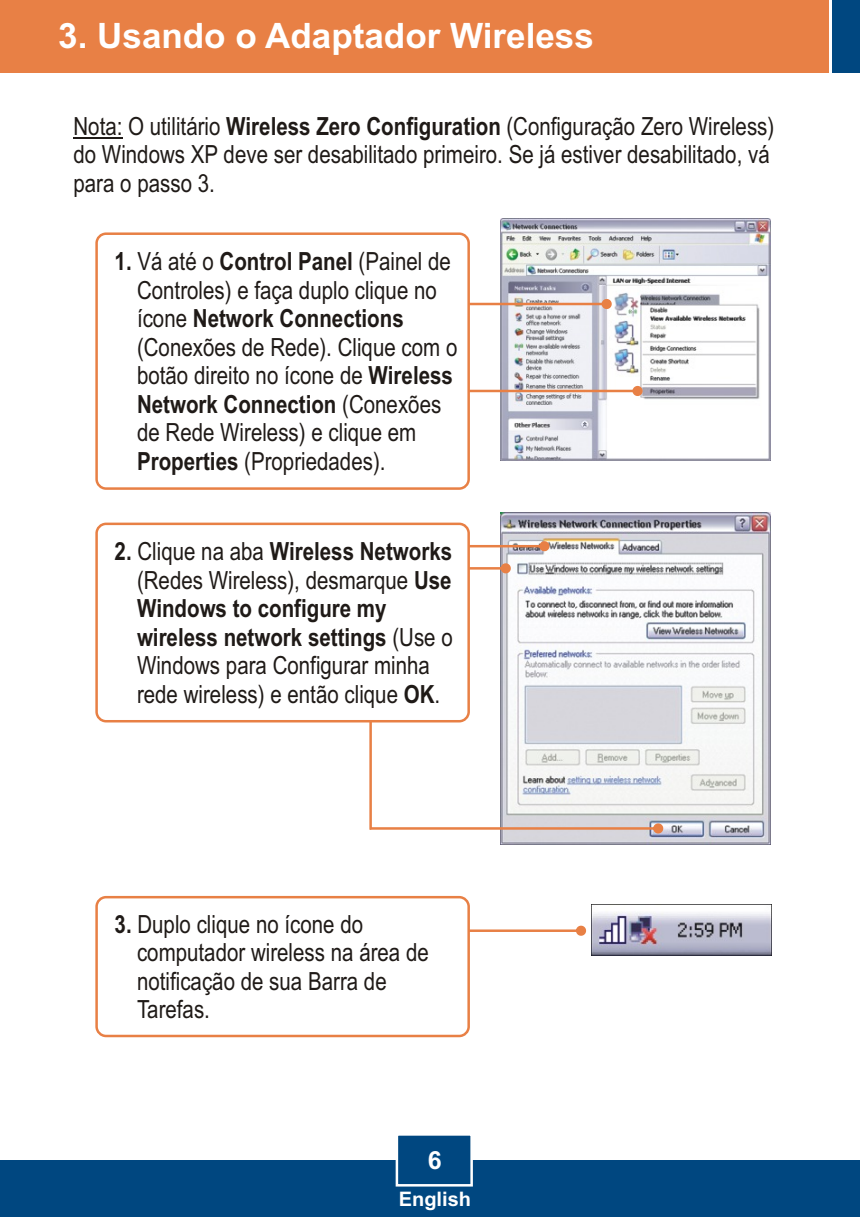
<style>
.page{position:relative;width:860px;height:1217px;background:#fff}
.page>*{position:absolute;margin:0;border:0;box-sizing:border-box;transform-origin:0 0}
.t1{font:700 35px "Arial";color:#fff}
.t2{font:25px/28.5px "Arial Narrow";color:#1f1a17}
.t3{font:700 25px "Arial";color:#fff}
.t4{font:700 20px "Arial";color:#fff}
.s1{font-weight:700}
</style>
<div class="page">
<div style="left:0;top:1159px;width:859px;height:57px;background:#004780"></div>
<div style="left:0;top:0;width:828px;height:72px;background:#e88045"></div>
<div style="left:831px;top:0;width:28px;height:72px;background:#004780"></div>
<svg style="left:394px;top:1135px;width:80px;height:52px"></svg>
<img style="left:500px;top:512px;width:270px;height:331px">
<img style="left:500px;top:218px;width:270px;height:242px">
<svg style="left:470px;top:299px;width:141px;height:10px"></svg>
<svg style="left:470px;top:386px;width:172px;height:10px"></svg>
<svg style="left:470px;top:541px;width:79px;height:10px"></svg>
<svg style="left:470px;top:563px;width:40px;height:10px"></svg>
<div style="left:95px;top:232px;width:375px;height:257px;background:#fff;border:3px solid #e88045;border-radius:9px"></div>
<hr style="left:73px;top:137px;width:49px;height:1px;background:#1f1a17">
<svg style="left:369px;top:650px;width:294px;height:183px"></svg>
<div style="left:95px;top:522px;width:375px;height:200px;background:#fff;border:3px solid #e88045;border-radius:9px"></div>
<img style="left:591px;top:904px;width:180px;height:50px">
<svg style="left:470px;top:925px;width:116px;height:10px"></svg>
<div style="left:95px;top:895px;width:375px;height:142px;background:#fff;border:3px solid #e88045;border-radius:9px"></div>
<h1 class="t1" style="left:58px;top:22px;width:537px">3. Usando o Adaptador Wireless</h1>
<p class="t2" style="left:73px;top:114px;width:702px">Nota: O utilitário <span class="s1">Wireless Zero Configuration</span> (Configuração Zero Wireless) do Windows XP deve ser desabilitado primeiro. Se já estiver desabilitado, vá para o passo 3.</p>
<p class="t2" style="left:137px;top:250px;width:322px;text-indent:-22px"><span class="s1">1.</span> Vá até o <span class="s1">Control Panel</span> (Painel de<br>Controles) e faça duplo clique no ícone <span class="s1">Network Connections </span>(Conexões de Rede). Clique com o botão direito no ícone de <span class="s1">Wireless<br>Network Connection</span> (Conexões de Rede Wireless) e clique em<br><span class="s1">Properties</span> (Propriedades).</p>
<p class="t2" style="left:137px;top:539px;width:317px;text-indent:-22px"><span class="s1">2.</span> Clique na aba <span class="s1">Wireless Networks </span>(Redes Wireless), desmarque <span class="s1">Use<br>Windows to configure my wireless network settings</span> (Use o<br>Windows para Configurar minha rede wireless) e então clique <span class="s1">OK</span>.</p>
<p class="t2" style="left:137px;top:912px;width:293px;text-indent:-22px"><span class="s1">3.</span> Duplo clique no ícone do computador wireless na área de notificação de sua Barra de<br>Tarefas.</p>
<p class="t3" style="left:427px;top:1150px;width:15px">6</p>
<p class="t4" style="left:399px;top:1191px;width:74px">English</p>
</div>
